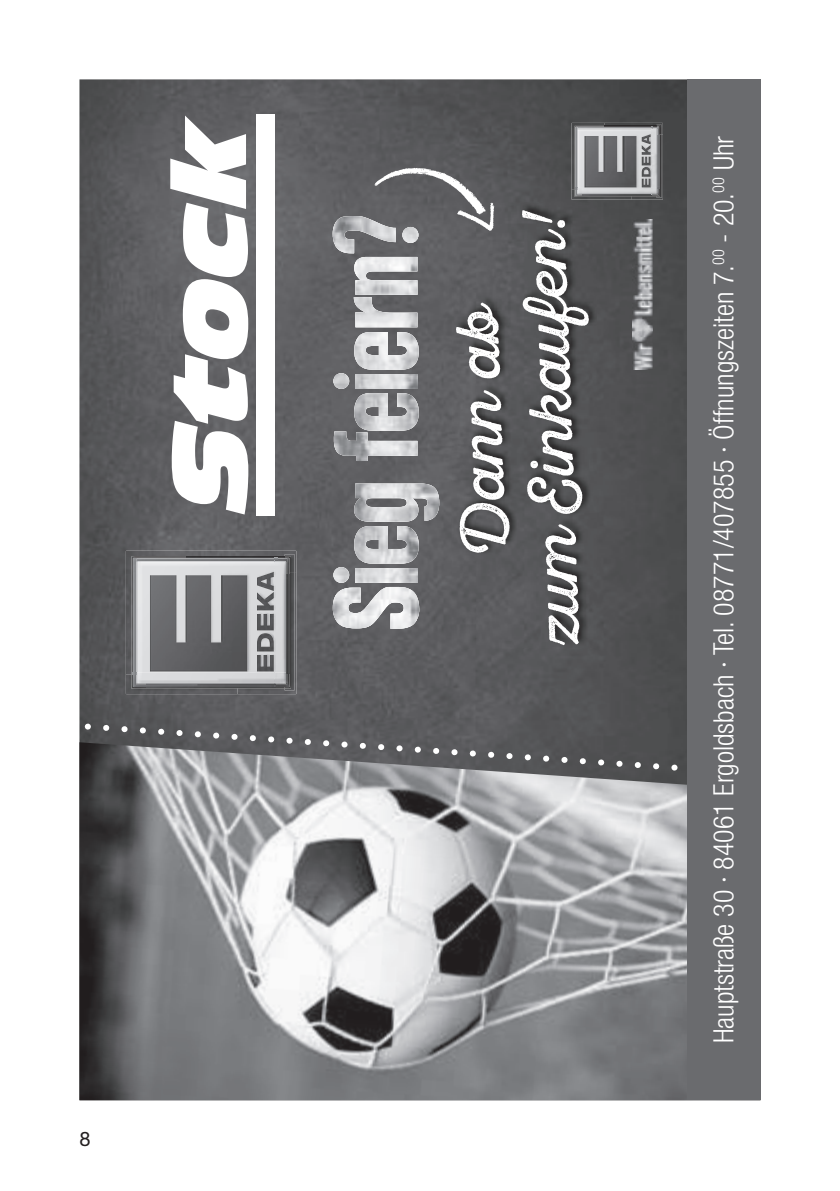
<style>
.page{position:relative;width:840px;height:1191px;background:#fff}
.page>*{position:absolute;margin:0;border:0;box-sizing:border-box;transform-origin:0 0}
.t1{font:italic 97.2px "Incised 901 BT Nord";color:#fff}
.t2{font:60px/70px "Sant Elia Rough";color:#fff;text-align:center}
.t3{font:300 condensed 28px "Helvetica Neue LT Com";color:#fff}
.t4{font:20px "Helvetica Neue";color:#231f20}
</style>
<div class="page">
<img style="left:79px;top:79px;width:607px;height:638px">
<img style="left:79px;top:775px;width:607px;height:325px">
<div style="left:256px;top:114px;width:18px;height:402px;background:#fff"></div>
<img style="left:126px;top:550px;width:170px;height:144px">
<img style="left:284px;top:572px;width:10px;height:118px">
<img style="left:126px;top:674px;width:111px;height:20px">
<img style="left:131px;top:674px;width:106px;height:14px">
<img style="left:187px;top:550px;width:109px;height:22px">
<img style="left:187px;top:556px;width:97px;height:2px">
<img style="left:133px;top:558px;width:4px;height:114px">
<img style="left:136px;top:562px;width:1px;height:110px">
<img style="left:149px;top:684px;width:125px;height:3px">
<img style="left:286px;top:574px;width:3px;height:98px">
<img style="left:287px;top:563px;width:2px;height:11px">
<img style="left:137px;top:558px;width:137px;height:126px">
<svg style="left:274px;top:558px;width:4px;height:3px"></svg>
<img style="left:278px;top:558px;width:9px;height:16px">
<svg style="left:133px;top:672px;width:16px;height:15px"></svg>
<img style="left:274px;top:561px;width:12px;height:111px">
<svg style="left:285px;top:558px;width:5px;height:5px"></svg>
<svg style="left:274px;top:672px;width:15px;height:16px"></svg>
<img style="left:150px;top:572px;width:124px;height:99px">
<img style="left:257px;top:572px;width:17px;height:38px">
<img style="left:150px;top:575px;width:97px;height:96px">
<img style="left:257px;top:614px;width:17px;height:16px">
<img style="left:257px;top:633px;width:17px;height:18px">
<img style="left:257px;top:655px;width:17px;height:16px">
<svg style="left:79px;top:717px;width:607px;height:58px;background:#666769"></svg>
<div style="left:686px;top:79px;width:74px;height:1021px;background:#6a6b6e"></div>
<img style="left:452px;top:202px;width:144px;height:447px">
<svg style="left:332px;top:231px;width:107px;height:398px;background:#727275"></svg>
<img style="left:332px;top:216px;width:52px;height:16px">
<img style="left:332px;top:217px;width:10px;height:34px">
<img style="left:402px;top:231px;width:16px;height:12px">
<img style="left:354px;top:257px;width:63px;height:38px">
<img style="left:353px;top:297px;width:64px;height:30px">
<img style="left:407px;top:332px;width:6px;height:14px">
<img style="left:355px;top:332px;width:52px;height:23px">
<img style="left:333px;top:377px;width:16px;height:9px">
<svg style="left:333px;top:373px;width:8px;height:9px"></svg>
<img style="left:355px;top:374px;width:62px;height:15px">
<img style="left:407px;top:393px;width:7px;height:22px">
<img style="left:354px;top:393px;width:53px;height:38px">
<img style="left:334px;top:432px;width:83px;height:29px">
<img style="left:334px;top:431px;width:5px;height:23px">
<img style="left:404px;top:483px;width:35px;height:34px">
<img style="left:354px;top:483px;width:50px;height:39px">
<img style="left:407px;top:526px;width:9px;height:14px">
<img style="left:354px;top:526px;width:53px;height:37px">
<img style="left:345px;top:569px;width:4px;height:12px">
<img style="left:333px;top:567px;width:12px;height:16px">
<img style="left:355px;top:568px;width:62px;height:15px">
<img style="left:333px;top:587px;width:79px;height:15px">
<img style="left:348px;top:587px;width:40px;height:26px">
<svg style="left:374px;top:168px;width:120px;height:63px;background:#757577"></svg>
<img style="left:571px;top:123px;width:91px;height:77px">
<img style="left:574px;top:126px;width:82px;height:71px">
<img style="left:571px;top:189px;width:60px;height:11px">
<img style="left:574px;top:189px;width:57px;height:8px">
<img style="left:604px;top:123px;width:58px;height:11px">
<img style="left:604px;top:126px;width:37px;height:1px">
<img style="left:576px;top:127px;width:65px;height:61px">
<img style="left:584px;top:195px;width:57px;height:1px">
<svg style="left:575px;top:188px;width:9px;height:8px"></svg>
<img style="left:577px;top:188px;width:64px;height:7px">
<img style="left:584px;top:134px;width:57px;height:53px">
<img style="left:584px;top:136px;width:52px;height:51px">
<svg style="left:641px;top:125px;width:20px;height:71px"></svg>
<img style="left:632px;top:219px;width:20px;height:150px">
<h1 class="t1" style="left:152px;top:510px;width:400px;rotate:-90deg">Stock</h1>
<p class="t4" style="left:79px;top:1126px;width:13px">8</p>
<h2 class="t2" style="left:453px;top:652px;width:437px;rotate:-92deg">Dann ab<br>zum Einkaufen!</h2>
<p class="t3" style="left:707px;top:1043px;width:908px;rotate:-90deg">Hauptstraße 30 · 84061 Ergoldsbach · Tel. 08771/407855 · Öffnungszeiten 7.<sup>00</sup> - 20.<sup>00</sup> Uhr</p>
</div>
